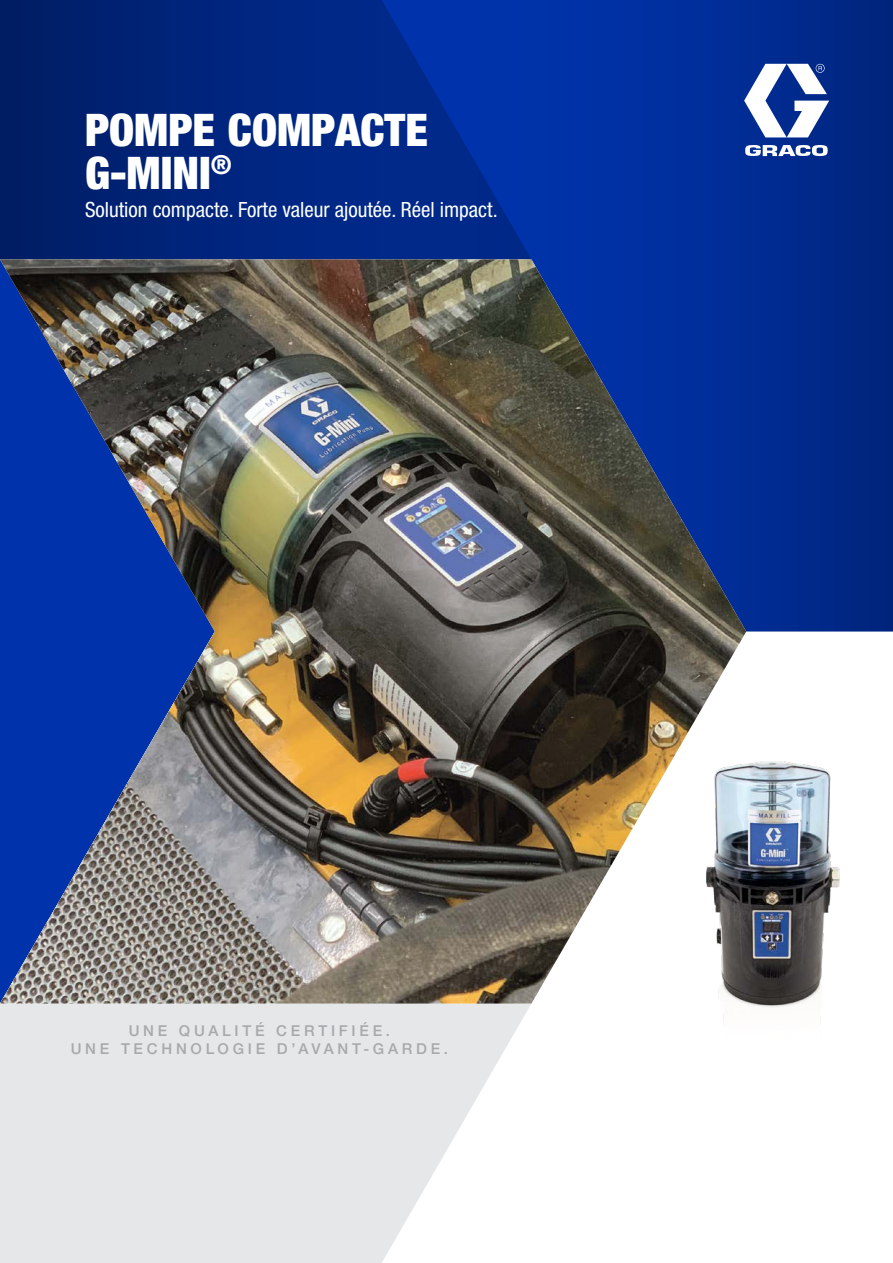
<style>
.page{position:relative;width:893px;height:1263px;background:#fff}
.page>*{position:absolute;margin:0;border:0;box-sizing:border-box;transform-origin:0 0}
.t1{font:900 condensed 45px/43.5px "Helvetica Neue LTW1 G";color:#fff}
.t2{font:condensed 21px "Helvetica Neue LTW1 G";color:#fff}
.t3{font:500 15px/18px "Helvetica Neue LTW1 G";letter-spacing:.25em;color:#a7a9ac;text-align:center}
</style>
<div class="page">
<svg style="left:746px;top:631px;width:147px;height:372px"></svg>
<svg style="left:746px;top:0;width:147px;height:631px;background:#002887"></svg>
<svg style="left:0;top:0;width:746px;height:259px;background:#00298a"></svg>
<svg style="left:0;top:1003px;width:531px;height:260px;background:#e9eaeb"></svg>
<img style="left:0;top:259px;width:746px;height:744px">
<svg style="left:744px;top:63px;width:85px;height:74px"></svg>
<svg style="left:745px;top:145px;width:83px;height:11px"></svg>
<h1 class="t1" style="left:85px;top:108px;width:344px">POMPE COMPACTE<br>G-MINI<sup>®</sup></h1>
<h2 class="t2" style="left:85px;top:197px;width:414px">Solution compacte. Forte valeur ajoutée. Réel impact.</h2>
<p class="t3" style="left:71px;top:1021px;width:379px">UNE QUALITÉ CERTIFIÉE.<br>UNE TECHNOLOGIE D’AVANT-GARDE.</p>
</div>
